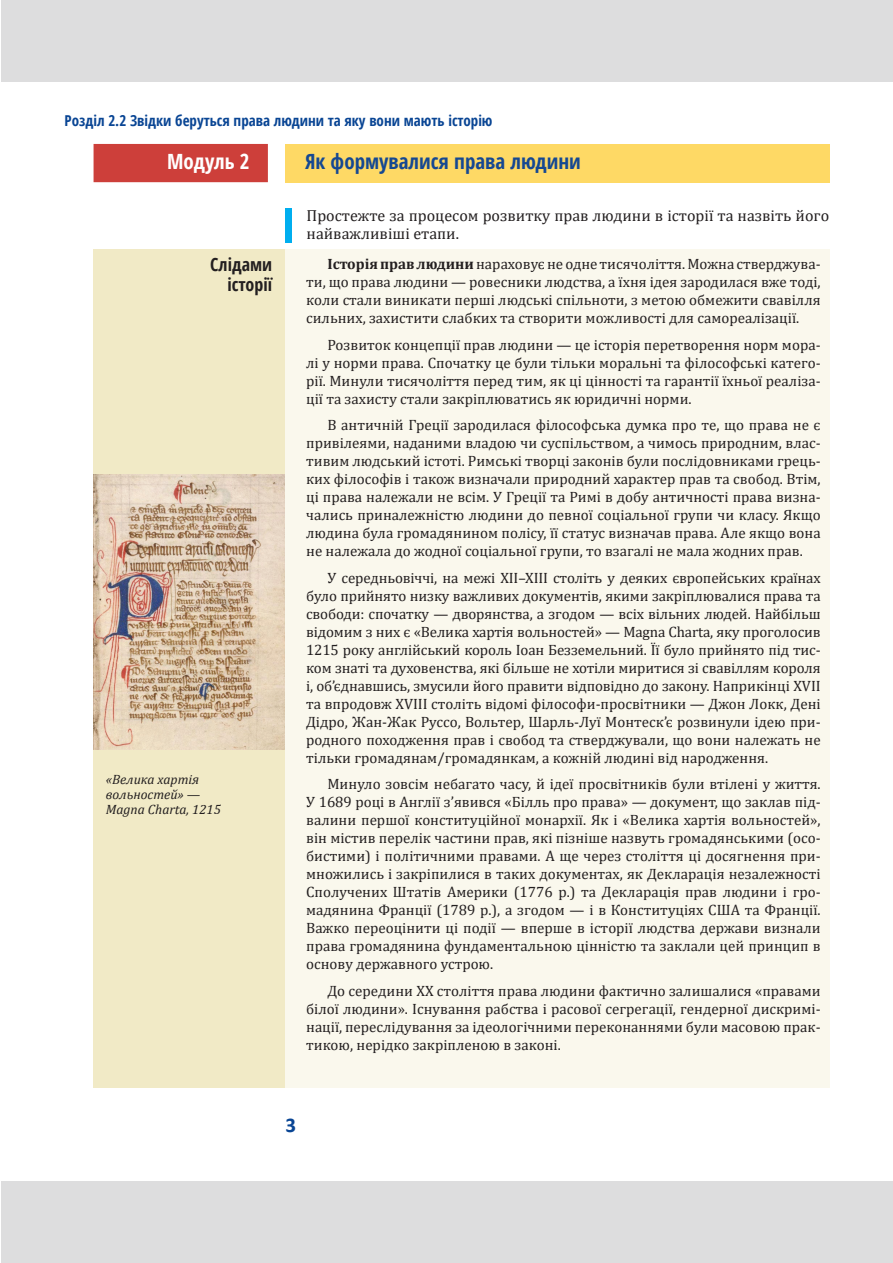
<style>
.page{position:relative;width:893px;height:1263px;background:#fff}
.page>*{position:absolute;margin:0;border:0;box-sizing:border-box;transform-origin:0 0}
.Модуль_нова_сторінка{font:700 condensed 21px "Open Sans";color:#154892}
.Модуль_нова_сторінка-2{font:700 condensed 21px "Open Sans";color:#fff}
.t1{font:700 21px "Calibri";color:#094594}
.Ключові_НОВІ{font:700 condensed 18px/19.5px "Open Sans";color:#231f20;text-align:right}
.ЗАВДАННЯ{font:16.05px/18px "Cambria";color:#231f20}
.Слідами_історії_текс{font:15px/18px "Cambria";color:#231f20;text-align:justify}
.t2{font:700 condensed 15px "Open Sans";color:#094594}
.Підпис_до_фото{font:italic 13.5px/15px "Cambria";color:#231f20}
.s1{font-weight:700}
</style>
<div class="page">
<div style="left:1px;top:0;width:892px;height:82px;background:#ddddde"></div>
<div style="left:1px;top:1181px;width:892px;height:81px;background:#ddddde"></div>
<div style="left:285px;top:144px;width:544px;height:38px;background:#fed965"></div>
<div style="left:94px;top:144px;width:174px;height:38px;background:#cd3f3a"></div>
<div style="left:285px;top:208px;width:6px;height:34px;background:#00aeef"></div>
<div style="left:94px;top:249px;width:191px;height:850px;background:#f1eac6"></div>
<div style="left:285px;top:249px;width:544px;height:850px;background:#faf8ed"></div>
<div style="left:40px;top:1089px;width:817px;height:19px;background:#fff"></div>
<img style="left:94px;top:474px;width:191px;height:275px">
<p class="t2" style="left:65px;top:110px;width:430px">Розділ 2.2 Звідки беруться права людини та яку вони мають історію</p>
<p class="Модуль_нова_сторінка-2" style="left:167px;top:146px;width:84px">Модуль 2</p>
<p class="Модуль_нова_сторінка" style="left:305px;top:146px;width:277px">Як формувалися права людини</p>
<p class="ЗАВДАННЯ" style="left:307px;top:206px;width:524px">Простежте за процесом розвитку прав людини в історії та назвіть його найважливіші етапи.</p>
<p class="Ключові_НОВІ" style="left:210px;top:254px;width:63px">Слідами історії</p>
<p class="Слідами_історії_текс" style="left:306px;top:255px;width:516px;text-indent:21px"><span class="s1">Історія прав людини</span> нараховує не одне тисячоліття. Можна стверджува&shy;ти, що права людини — ровесники людства, а їхня ідея зародилася вже тоді, коли стали виникати перші людські спільноти, з метою обмежити свавілля сильних, захистити слабких та створити можливості для самореалізації.</p>
<p class="Слідами_історії_текс" style="left:306px;top:335px;width:516px;text-indent:21px">Розвиток концепції прав людини — це історія перетворення норм мора&shy;лі у норми права. Спочатку це були тільки моральні та філософські катего&shy;рії. Минули тисячоліття перед тим, як ці цінності та гарантії їхньої реаліза&shy;ції та захисту стали закріплюватись як юридичні норми.</p>
<p class="Слідами_історії_текс" style="left:306px;top:416px;width:516px;text-indent:21px">В античній Греції зародилася філософська думка про те, що права не є привілеями, наданими владою чи суспільством, а чимось природним, влас&shy;тивим людський істоті. Римські творці законів були послідовниками грець&shy;ких філософів і також визначали природний характер прав та свобод. Втім, ці права належали не всім. У Греції та Римі в добу античності права визна&shy;чались приналежністю людини до певної соціальної групи чи класу. Якщо людина була громадянином полісу, її статус визначав права. Але якщо вона не належала до жодної соціальної групи, то взагалі не мала жодних прав.</p>
<p class="Слідами_історії_текс" style="left:306px;top:568px;width:516px;text-indent:21px">У середньовіччі, на межі ХІІ–ХІІІ століть у деяких європейських країнах було прийнято низку важливих документів, якими закріплювалися права та свободи: спочатку — дворянства, а згодом — всіх вільних людей. Найбільш відомим з них є «Велика хартія вольностей» — Magna Charta, яку проголосив 1215 року англійський король Іоан Безземельний. Її було прийнято під тис&shy;ком знаті та духовенства, які більше не хотіли миритися зі свавіллям короля і, об’єднавшись, змусили його правити відповідно до закону. Наприкінці ХVІІ та впродовж ХVІІІ століть відомі філософи-просвітники — Джон Локк, Дені Дідро, Жан-Жак Руссо, Вольтер, Шарль-Луї Монтеск’є розвинули ідею при&shy;родного походження прав і свобод та стверджували, що вони належать не тільки громадянам/громадянкам, а кожній людині від народження.</p>
<p class="Слідами_історії_текс" style="left:306px;top:775px;width:516px;text-indent:21px">Минуло зовсім небагато часу, й ідеї просвітників були втілені у життя.<br>У 1689 році в Англії з’явився «Білль про права» — документ, що заклав під&shy;валини першої конституційної монархії. Як і «Велика хартія вольностей», він містив перелік частини прав, які пізніше назвуть громадянськими (осо&shy;бистими) і політичними правами. А ще через століття ці досягнення при&shy;множились і закріпилися в таких документах, як Декларація незалежності Сполучених Штатів Америки (1776 р.) та Декларація прав людини і гро&shy;мадянина Франції (1789 р.), а згодом — і в Конституціях США та Франції.<br>Важко переоцінити ці події — вперше в історії людства держави визнали права громадянина фундаментальною цінністю та заклали цей принцип в основу державного устрою.</p>
<p class="Слідами_історії_текс" style="left:306px;top:981px;width:516px;text-indent:21px">До середини ХХ століття права людини фактично залишалися «правами білої людини». Існування рабства і расової сегрегації, гендерної дискримі&shy;нації, переслідування за ідеологічними переконаннями були масовою прак&shy;тикою, нерідко закріпленою в законі.</p>
<p class="Підпис_до_фото" style="left:106px;top:771px;width:117px">«Велика хартія вольностей» —<br>Magna Charta, 1215</p>
<h1 class="t1" style="left:286px;top:1110px;width:12px">3</h1>
</div>
